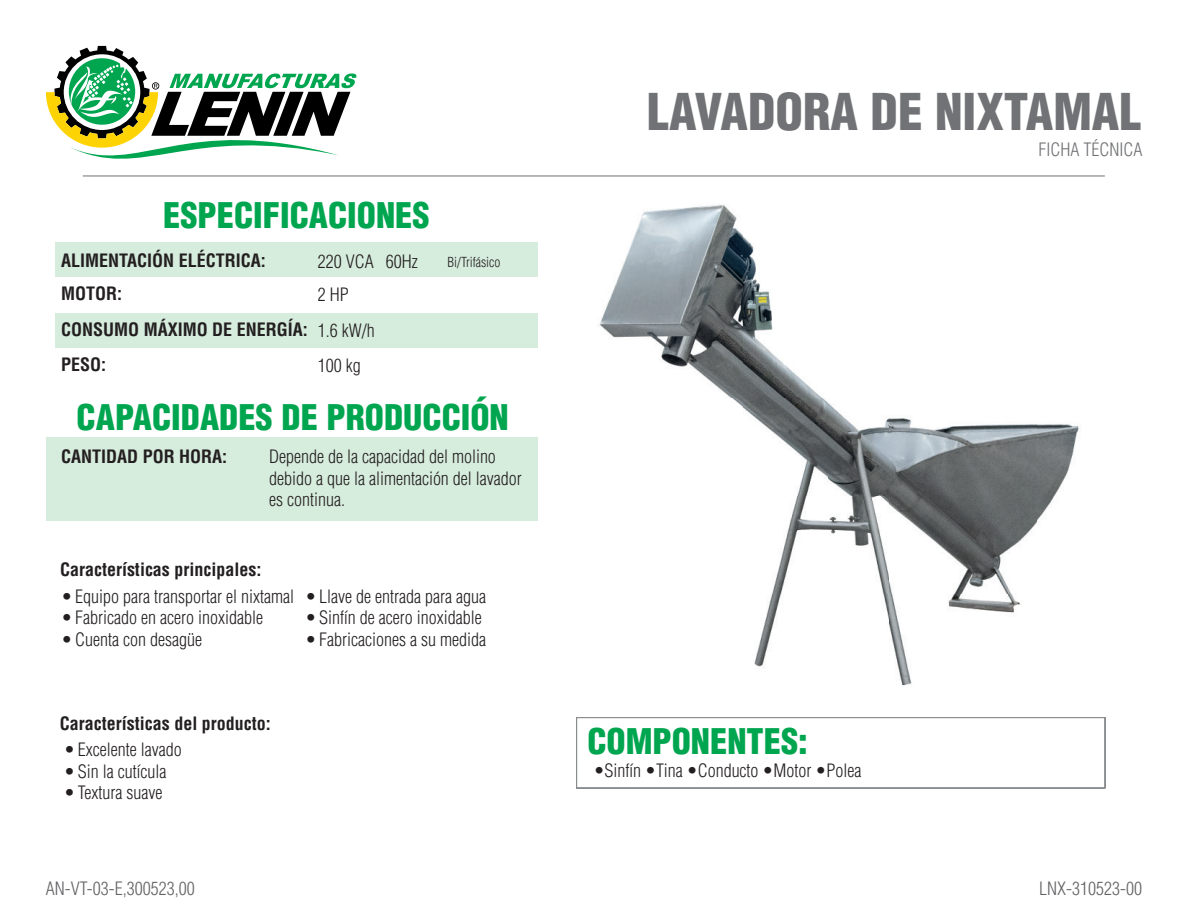
<style>
.page{position:relative;width:1188px;height:918px;background:#fff}
.page>*{position:absolute;margin:0;border:0;box-sizing:border-box;transform-origin:0 0}
.t1{font:900 condensed 49.5px "Helvetica";color:#717275}
.t2{font:900 condensed 34.5px "Helvetica";color:#00a54f}
.t3{font:300 condensed 18px/21.6px "Helvetica";color:#231f20}
.t4{font:700 condensed 18px/33.6px "Helvetica LT Std";color:#231f20}
.t5{font:300 condensed 18px "Helvetica";color:#636366}
.t6{font:300 condensed 18px "Helvetica LT Std";color:#717275}
.t7{font:300 condensed 13.5px "Helvetica";color:#231f20}
.s1{font-family:"Helvetica LT Std";font-weight:700}
</style>
<div class="page">
<svg style="left:46px;top:46px;width:311px;height:131px"></svg>
<hr style="left:83px;top:176px;width:1022px;height:1px;background:#717275">
<svg style="left:576px;top:717px;width:530px;height:72px"></svg>
<div style="left:46px;top:438px;width:492px;height:83px;background:#d6ecdd"></div>
<div style="left:55px;top:242px;width:483px;height:35px;background:#d6ecdd"></div>
<div style="left:55px;top:313px;width:483px;height:35px;background:#d6ecdd"></div>
<img style="left:599px;top:205px;width:480px;height:481px">
<h2 class="t2" style="left:163px;top:193px;width:268px">ESPECIFICACIONES</h2>
<p class="t4" style="left:61px;top:243px;width:206px">ALIMENTACIÓN ELÉCTRICA:<br>MOTOR:</p>
<p class="t4" style="left:61px;top:312px;width:248px;line-height:34.8px">CONSUMO MÁXIMO DE ENERGÍA:<br>PESO:</p>
<p class="t3" style="left:318px;top:250px;width:101px">220 VCA 60Hz</p>
<p class="t3" style="left:318px;top:283px;width:32px">2 HP</p>
<p class="t3" style="left:318px;top:319px;width:58px">1.6 kW/h</p>
<p class="t3" style="left:318px;top:355px;width:44px">100 kg</p>
<p class="t7" style="left:448px;top:253px;width:54px">Bi/Trifásico</p>
<h2 class="t2" style="left:77px;top:395px;width:434px">CAPACIDADES DE PRODUCCIÓN</h2>
<p class="t4" style="left:61px;top:439px;width:168px">CANTIDAD POR HORA:</p>
<p class="t3" style="left:269px;top:446px;width:254px">Depende de la capacidad del molino debido a que la alimentación del lavador es continua.</p>
<p class="t4" style="left:60px;top:552px;width:203px">Características principales:</p>
<p class="t3" style="left:63px;top:585px;width:232px"><span class="s1">•</span> Equipo para transportar el nixtamal</p>
<p class="t3" style="left:63px;top:607px;width:201px"><span class="s1">•</span> Fabricado en acero inoxidable</p>
<p class="t3" style="left:63px;top:629px;width:141px"><span class="s1">•</span> Cuenta con desagüe</p>
<p class="t3" style="left:307px;top:585px;width:181px"><span class="s1">•</span> Llave de entrada para agua</p>
<p class="t3" style="left:307px;top:607px;width:176px"><span class="s1">•</span> Sinfín de acero inoxidable</p>
<p class="t3" style="left:307px;top:629px;width:181px"><span class="s1">•</span> Fabricaciones a su medida</p>
<p class="t4" style="left:60px;top:707px;width:212px">Características del producto:</p>
<p class="t3" style="left:66px;top:738px;width:118px"><span class="s1">•</span> Excelente lavado</p>
<p class="t3" style="left:66px;top:760px;width:102px"><span class="s1">•</span> Sin la cutícula</p>
<p class="t3" style="left:66px;top:782px;width:98px"><span class="s1">•</span> Textura suave</p>
<p class="t5" style="left:46px;top:878px;width:150px">AN-VT-03-E,300523,00</p>
<h1 class="t1" style="left:647px;top:80px;width:496px">LAVADORA DE NIXTAMAL</h1>
<p class="t6" style="left:1039px;top:138px;width:106px">FICHA TÉCNICA</p>
<h2 class="t2" style="left:587px;top:719px;width:222px">COMPONENTES:</h2>
<p class="t3" style="left:594px;top:760px;width:269px">•Sinfín •Tina •Conducto •Motor •Polea</p>
<p class="t5" style="left:1039px;top:878px;width:104px">LNX-310523-00</p>
</div>
